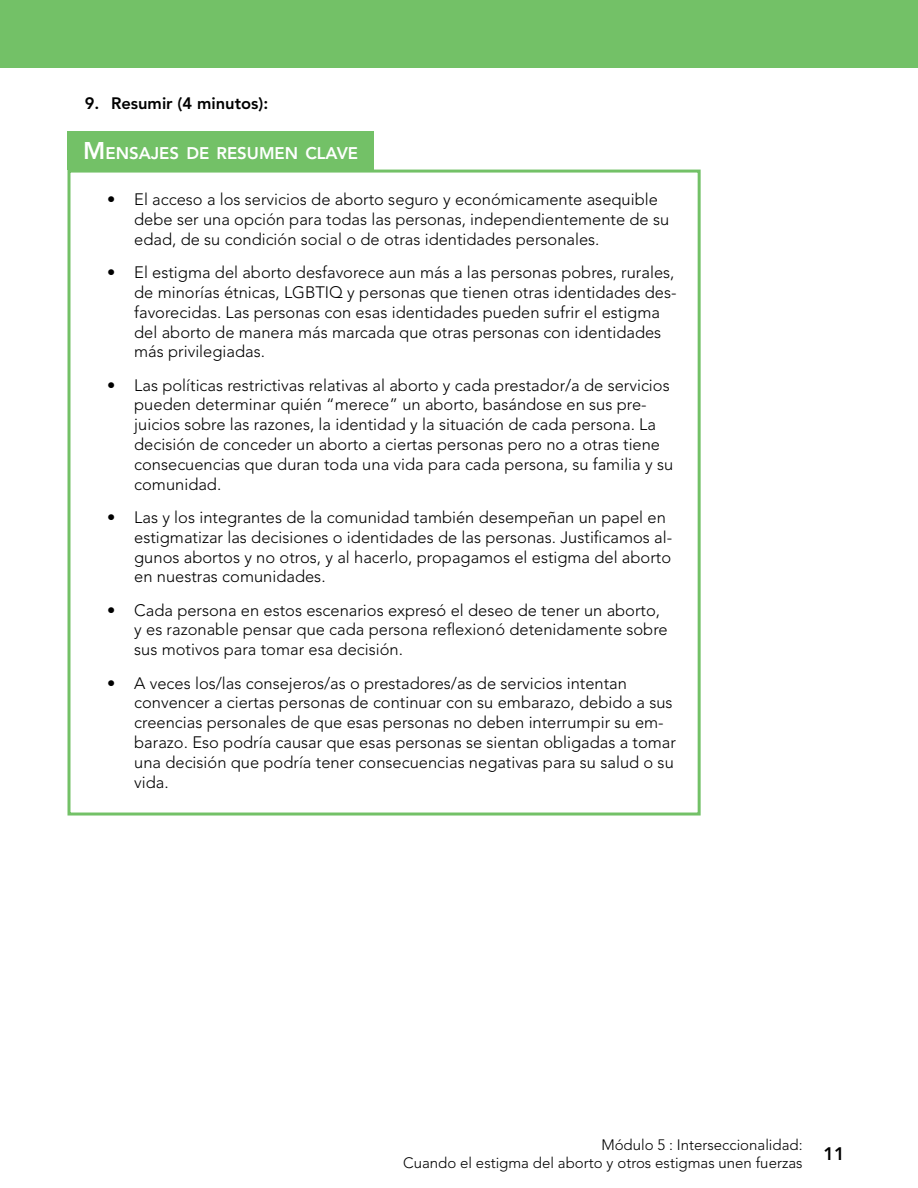
<style>
.page{position:relative;width:918px;height:1188px;background:#fff}
.page>*{position:absolute;margin:0;border:0;box-sizing:border-box;transform-origin:0 0}
.t1{font:800 18px "Avenir LT Std";color:#000}
.t2{font:800 16.8px "Avenir LT Std";color:#fff}
.t3{font:300 16.5px/19.8px "Avenir LT Std";color:#000}
.t4{font:800 16.5px "Avenir LT Std";color:#000}
.t5{font:300 15px/18px "Avenir LT Std";color:#000;text-align:right}
.s1{font-size:24px}
</style>
<div class="page">
<div style="left:0;top:0;width:918px;height:68px;background:#73c167"></div>
<div style="left:68px;top:170px;width:633px;height:646px;border:3px solid #73c167"></div>
<div style="left:68px;top:131px;width:306px;height:39px;background:#73c167"></div>
<p class="t4" style="left:85px;top:93px;width:185px">9. Resumir (4 minutos):</p>
<p class="t2" style="left:83px;top:143px;width:276px"><span class="s1">M</span> ENSAJES DE RESUMEN CLAVE</p>
<p class="t3" style="left:134px;top:190px;width:537px;text-indent:-27px">• El acceso a los servicios de aborto seguro y económicamente asequible debe ser una opción para todas las personas, independientemente de su edad, de su condición social o de otras identidades personales.</p>
<p class="t3" style="left:134px;top:263px;width:544px;text-indent:-27px">• El estigma del aborto desfavorece aun más a las personas pobres, rurales, de minorías étnicas, LGBTIQ y personas que tienen otras identidades des&shy;favorecidas. Las personas con esas identidades pueden sufrir el estigma del aborto de manera más marcada que otras personas con identidades más privilegiadas.</p>
<p class="t3" style="left:134px;top:375px;width:541px;text-indent:-27px">• Las políticas restrictivas relativas al aborto y cada prestador/a de servicios pueden determinar quién “merece” un aborto, basándose en sus pre&shy;juicios sobre las razones, la identidad y la situación de cada persona. La decisión de conceder un aborto a ciertas personas pero no a otras tiene consecuencias que duran toda una vida para cada persona, su familia y su comunidad.</p>
<p class="t3" style="left:134px;top:507px;width:539px;text-indent:-27px">• Las y los integrantes de la comunidad también desempeñan un papel en estigmatizar las decisiones o identidades de las personas. Justificamos al&shy;gunos abortos y no otros, y al hacerlo, propagamos el estigma del aborto en nuestras comunidades.</p>
<p class="t3" style="left:134px;top:600px;width:535px;text-indent:-27px">• Cada persona en estos escenarios expresó el deseo de tener un aborto, y es razonable pensar que cada persona reflexionó detenidamente sobre sus motivos para tomar esa decisión.</p>
<p class="t3" style="left:134px;top:673px;width:543px;text-indent:-27px">• A veces los/las consejeros/as o prestadores/as de servicios intentan convencer a ciertas personas de continuar con su embarazo, debido a sus creencias personales de que esas personas no deben interrumpir su em&shy;barazo. Eso podría causar que esas personas se sientan obligadas a tomar una decisión que podría tener consecuencias negativas para su salud o su vida.</p>
<p class="t5" style="left:403px;top:1136px;width:401px">Módulo 5 : Interseccionalidad:<br>Cuando el estigma del aborto y otros estigmas unen fuerzas</p>
<p class="t1" style="left:824px;top:1143px;width:23px">11</p>
</div>
